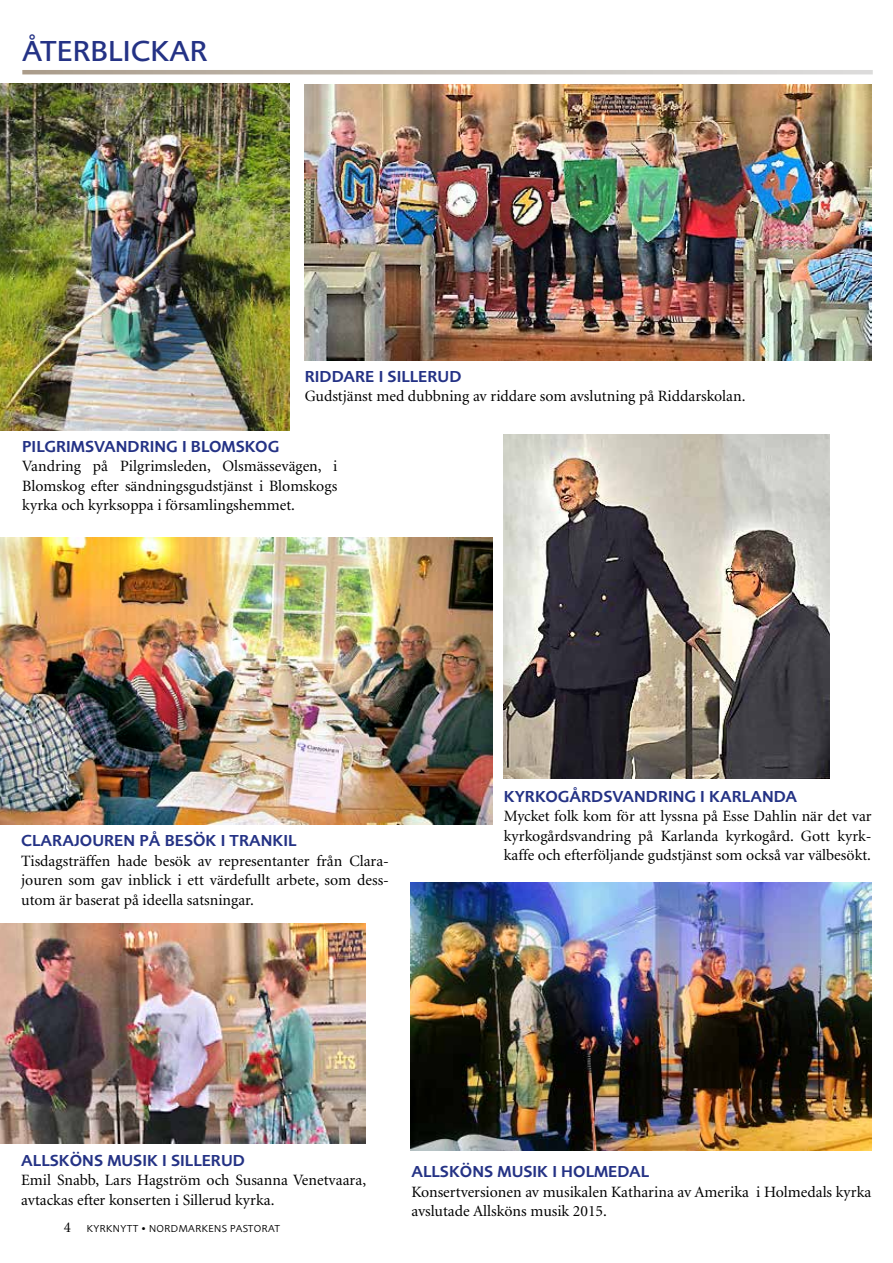
<style>
.page{position:relative;width:893px;height:1263px;background:#fff}
.page>*{position:absolute;margin:0;border:0;box-sizing:border-box;transform-origin:0 0}
.t1{font:500 30px "Foundry Sans";letter-spacing:.1em;color:#243285}
.t2{font:16.5px "Foundry Sans Demi";letter-spacing:.11em;color:#243285}
.t3{font:16.5px "Foundry Sans Demi";letter-spacing:.16em;color:#243285}
.t4{font:16.5px "Foundry Sans Demi";letter-spacing:.17em;color:#243285}
.t5{font:15.75px/19.5px "Minion";color:#000;text-align:justify}
.t6{font:10.5px "Foundry Sans";letter-spacing:.04em;color:#000}
.s1{font-family:"Minion";font-size:15px}
</style>
<div class="page">
<svg style="left:22px;top:70px;width:851px;height:4px;background:#c5beb6"></svg>
<img style="left:0;top:83px;width:289px;height:348px">
<img style="left:305px;top:84px;width:567px;height:276px">
<img style="left:0;top:923px;width:366px;height:220px">
<img style="left:411px;top:883px;width:461px;height:267px">
<img style="left:0;top:537px;width:493px;height:287px">
<img style="left:504px;top:434px;width:325px;height:345px">
<h1 class="t1" style="left:22px;top:34px;width:187px">ÅTERBLICKAR</h1>
<p class="t2" style="left:305px;top:367px;width:158px">RIDDARE I SILLERUD</p>
<p class="t5" style="left:305px;top:387px;width:442px">Gudstjänst med dubbning av riddare som avslutning på Riddarskolan.</p>
<p class="t2" style="left:22px;top:437px;width:258px">PILGRIMSVANDRING I BLOMSKOG</p>
<p class="t5" style="left:22px;top:457px;width:317px">Vandring på Pilgrimsleden, Olsmässevägen, i Blomskog efter sändningsgudstjänst i Blomskogs kyrka och kyrksoppa i församlingshemmet.</p>
<p class="t4" style="left:21px;top:831px;width:277px">CLARAJOUREN PÅ BESÖK I TRANKIL</p>
<p class="t5" style="left:21px;top:851px;width:369px">Tisdagsträffen hade besök av representanter från Clara&shy;jouren som gav inblick i ett värdefullt arbete, som dess&shy;utom är baserat på ideella satsningar.</p>
<p class="t3" style="left:504px;top:787px;width:291px">KYRKOGÅRDSVANDRING I KARLANDA</p>
<p class="t5" style="left:504px;top:807px;width:369px">Mycket folk kom för att lyssna på Esse Dahlin när det var kyrkogårdsvandring på Karlanda kyrkogård. Gott kyrk&shy;kaffe och efterföljande gudstjänst som också var välbesökt.</p>
<p class="t2" style="left:21px;top:1151px;width:225px">ALLSKÖNS MUSIK I SILLERUD</p>
<p class="t5" style="left:21px;top:1171px;width:346px">Emil Snabb, Lars Hagström och Susanna Venetvaara, avtackas efter konserten i Sillerud kyrka.</p>
<p class="t6" style="left:64px;top:1223px;width:218px"><span class="s1">4</span> kyrknytt • N ORDMARKEN S PASTORAT</p>
<p class="t2" style="left:411px;top:1162px;width:239px">ALLSKÖNS MUSIK I HOLMEDAL</p>
<p class="t5" style="left:411px;top:1183px;width:461px">Konsertversionen av musikalen Katharina av Amerika i Holmedals kyrka avslutade Allsköns musik 2015.</p>
</div>
